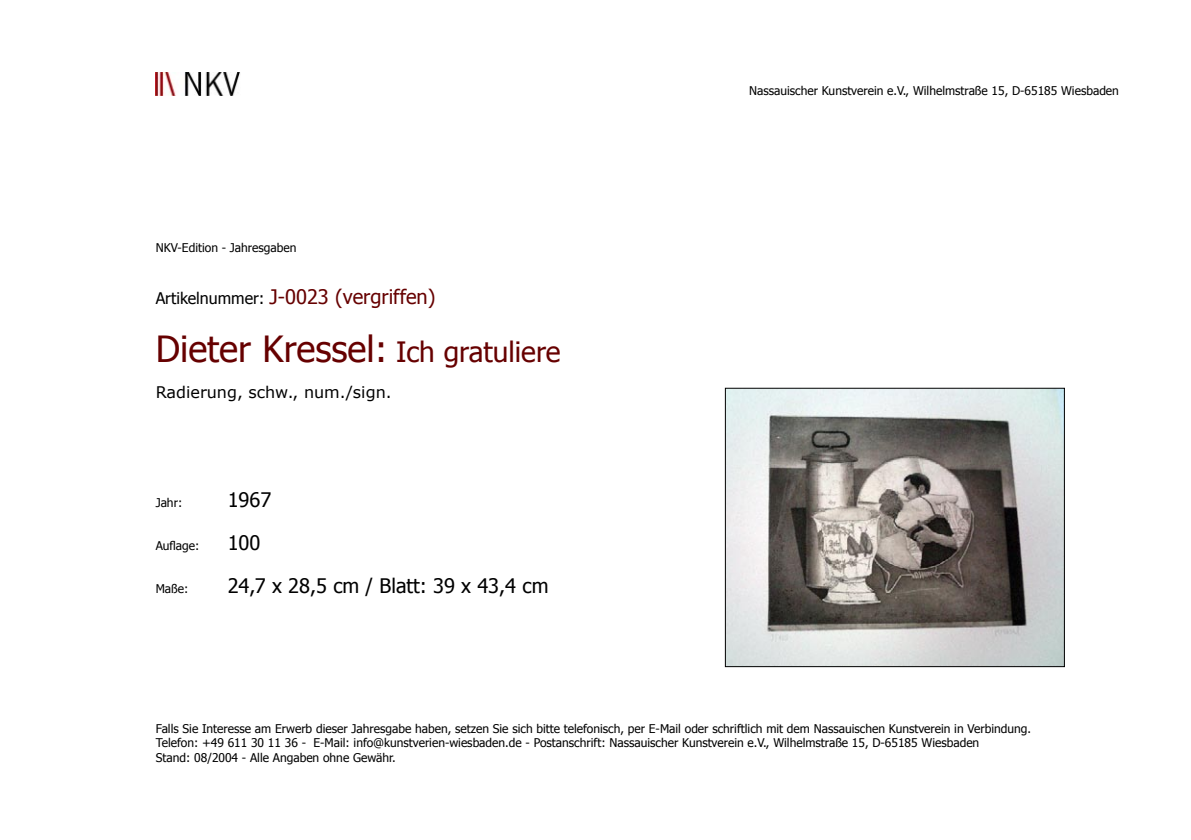
<style>
.page{position:relative;width:1191px;height:840px;background:#fff}
.page>*{position:absolute;margin:0;border:0;box-sizing:border-box;transform-origin:0 0}
.t1{font:36px "Tahoma";color:#600}
.t2{font:20px "Tahoma";color:#000}
.t3{font:20px "Tahoma";color:#600}
.t4{font:16px "Verdana";color:#000}
.t5{font:12px/14.4px "Tahoma";color:#000}
.s1{font-size:16px;color:#000}
.s2{font-size:28px}
</style>
<div class="page">
<img style="left:156px;top:72px;width:84px;height:24px">
<img style="left:727px;top:390px;width:335px;height:274px">
<div style="left:725px;top:388px;width:339px;height:278px;border:1px solid #000"></div>
<p class="t5" style="left:156px;top:240px;width:142px">NKV-Edition - Jahresgaben</p>
<h2 class="t3" style="left:156px;top:284px;width:281px"><span class="s1">Artikelnummer:</span> J-0023 (vergriffen)</h2>
<h1 class="t1" style="left:156px;top:326px;width:406px">Dieter Kressel: <span class="s2">Ich gratuliere</span></h1>
<h3 class="t4" style="left:156px;top:382px;width:237px">Radierung, schw., num./sign.</h3>
<p class="t5" style="left:156px;top:494px;width:28px">Jahr:</p>
<h2 class="t2" style="left:228px;top:486px;width:45px">1967</h2>
<p class="t5" style="left:156px;top:537px;width:45px">Auflage:</p>
<h2 class="t2" style="left:228px;top:529px;width:34px">100</h2>
<p class="t5" style="left:156px;top:581px;width:34px">Maße:</p>
<h2 class="t2" style="left:228px;top:573px;width:322px">24,7 x 28,5 cm / Blatt: 39 x 43,4 cm</h2>
<p class="t5" style="left:749px;top:83px;width:371px">Nassauischer Kunstverein e.V., Wilhelmstraße 15, D-65185 Wiesbaden</p>
<p class="t5" style="left:156px;top:720px;width:876px">Falls Sie Interesse am Erwerb dieser Jahresgabe haben, setzen Sie sich bitte telefonisch, per E-Mail oder schriftlich mit dem Nassauischen Kunstverein in Verbindung.<br>Telefon: +49 611 30 11 36 - E-Mail: info@kunstverien-wiesbaden.de - Postanschrift: Nassauischer Kunstverein e.V., Wilhelmstraße 15, D-65185 Wiesbaden<br>Stand: 08/2004 - Alle Angaben ohne Gewähr.</p>
</div>
